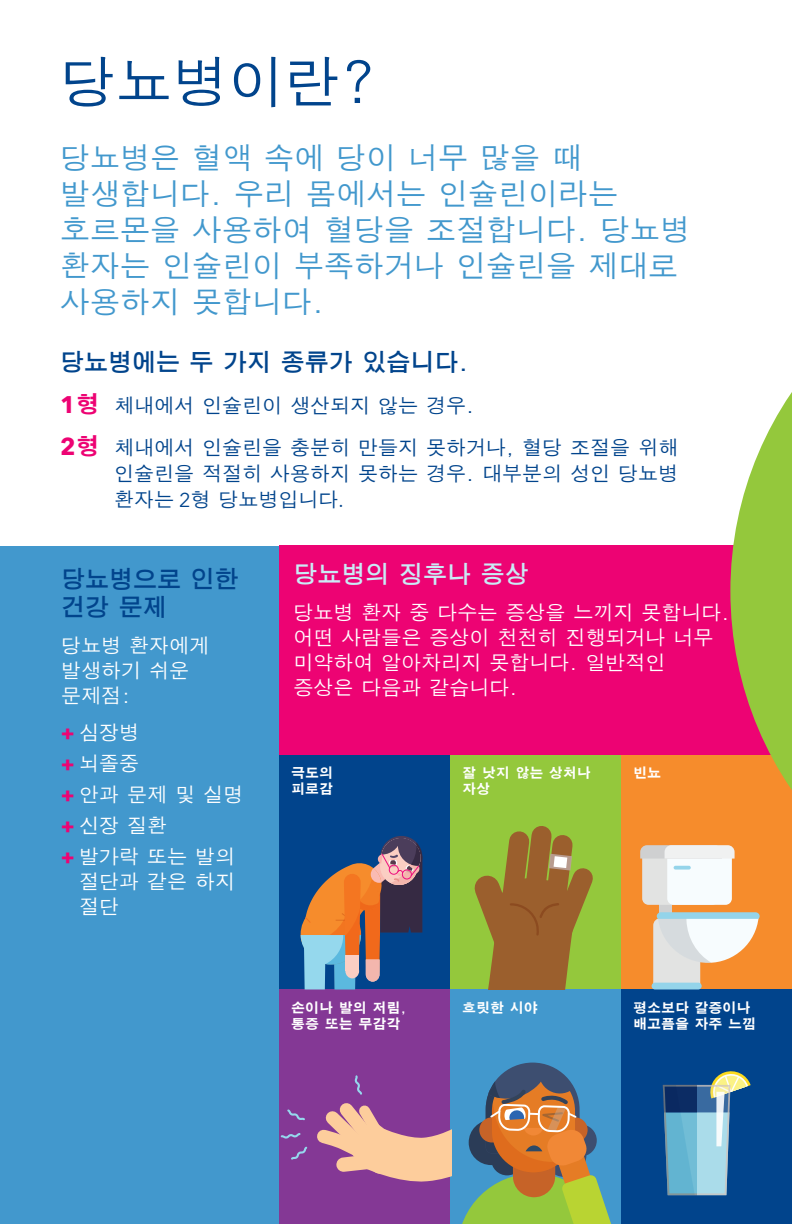
<style>
.page{position:relative;width:792px;height:1224px;background:#fff}
.page>*{position:absolute;margin:0;border:0;box-sizing:border-box;transform-origin:0 0}
.text_subhead{font:500 56px "SM Gothic Std";color:#01448c}
.text_subhead-2{font:500 30px/36px "SM Gothic Std";color:#4298cd}
.text_subhead-3{font:600 24px/28px "SM Gothic Std";color:#01448c}
.text_subhead-4{font:600 24px "SM Gothic Std";color:#caebf6}
.text_subhead-5{font:500 20px/26px "SM Gothic Std";color:#01448c;text-align:justify}
.text{font:500 20px/25px "SM Gothic Std";color:#fff}
.text_bulletList{font:500 20px/25px "SM Gothic Std";color:#fff;text-align:justify}
.captionHeadShade{font:700 14px/16px "SM Gothic Std";color:#fff}
.s1{font-family:"Avenir Next";font-weight:700;font-size:24px;color:#ed0373}
.s2{font-weight:700;font-size:24px;color:#ed0373}
.s3{font-family:"Avenir Next";font-weight:400}
.s4{font-family:"Avenir Next";font-weight:800;color:#ed0373}
</style>
<div class="page">
<div style="left:0;top:546px;width:279px;height:678px;background:#4298cd"></div>
<div style="left:279px;top:545px;width:513px;height:210px;background:#ed0373"></div>
<div style="left:621px;top:755px;width:171px;height:235px;background:#f68c2c"></div>
<div style="left:621px;top:990px;width:171px;height:234px;background:#01448c"></div>
<div style="left:450px;top:755px;width:171px;height:235px;background:#94c83c"></div>
<div style="left:450px;top:990px;width:171px;height:234px;background:#4298cd"></div>
<div style="left:279px;top:755px;width:171px;height:235px;background:#01448c"></div>
<div style="left:279px;top:990px;width:171px;height:234px;background:#843895"></div>
<svg style="left:301px;top:836px;width:122px;height:154px"></svg>
<svg style="left:280px;top:1075px;width:171px;height:107px"></svg>
<svg style="left:462px;top:1062px;width:149px;height:162px"></svg>
<svg style="left:663px;top:1071px;width:88px;height:124px"></svg>
<svg style="left:472px;top:826px;width:123px;height:164px"></svg>
<div style="left:554px;top:856px;width:13px;height:12px;background:#fff"></div>
<div style="left:659px;top:900px;width:13px;height:19px;background:#cfd0d1"></div>
<div style="left:642px;top:847px;width:77px;height:58px;background:#e2e3e2;border-radius:6px"></div>
<div style="left:667px;top:847px;width:65px;height:58px;background:#f7fcfe;border-radius:6px"></div>
<svg style="left:640px;top:845px;width:90px;height:14px"></svg>
<svg style="left:653px;top:912px;width:95px;height:71px"></svg>
<svg style="left:674px;top:866px;width:17px;height:4px"></svg>
<div style="left:652px;top:983px;width:50px;height:6px;background:#94d4ea;border-radius:3px"></div>
<svg style="left:730px;top:392px;width:62px;height:552px"></svg>
<p class="text_subhead" style="left:60px;top:54px;width:320px">당뇨병이란?</p>
<p class="text_subhead-2" style="left:60px;top:142px;width:631px">당뇨병은 혈액 속에 당이 너무 많을 때 발생합니다. 우리 몸에서는 인슐린이라는 호르몬을 사용하여 혈당을 조절합니다. 당뇨병 환자는 인슐린이 부족하거나 인슐린을 제대로 사용하지 못합니다.</p>
<p class="text_subhead-3" style="left:60px;top:350px;width:409px">당뇨병에는 두 가지 종류가 있습니다.</p>
<p class="text_subhead-5" style="left:60px;top:394px;width:415px"><span class="s1">1</span><span class="s2">형</span> 체내에서 인슐린이 생산되지 않는 경우.</p>
<p class="text_subhead-5" style="left:114px;top:436px;width:565px;text-indent:-54px"><span class="s1">2</span><span class="s2">형</span> 체내에서 인슐린을 충분히 만들지 못하거나, 혈당 조절을 위해 인슐린을 적절히 사용하지 못하는 경우. 대부분의 성인 당뇨병 환자는 <span class="s3">2</span>형 당뇨병입니다<span class="s3">.</span></p>
<p class="text_subhead-3" style="left:61px;top:567px;width:179px">당뇨병으로 인한 건강 문제</p>
<p class="text" style="left:61px;top:635px;width:150px">당뇨병 환자에게 발생하기 쉬운 문제점:</p>
<p class="text_bulletList" style="left:61px;top:722px;width:80px"><span class="s4">+</span> 심장병</p>
<p class="text_bulletList" style="left:61px;top:753px;width:80px"><span class="s4">+</span> 뇌졸중</p>
<p class="text_bulletList" style="left:61px;top:784px;width:184px"><span class="s4">+</span>안과 문제 및 실명</p>
<p class="text_bulletList" style="left:61px;top:815px;width:108px"><span class="s4">+</span> 신장 질환</p>
<p class="text_bulletList" style="left:79px;top:846px;width:158px;text-indent:-18px"><span class="s4">+</span> 발가락 또는 발의 절단과 같은 하지 절단</p>
<p class="text_subhead-4" style="left:294px;top:561px;width:237px">당뇨병의 징후나 증상</p>
<p class="text" style="left:294px;top:601px;width:437px">당뇨병 환자 중 다수는 증상을 느끼지 못합니다. 어떤 사람들은 증상이 천천히 진행되거나 너무 미약하여 알아차리지 못합니다. 일반적인 증상은 다음과 같습니다.</p>
<p class="captionHeadShade" style="left:291px;top:766px;width:43px">극도의 피로감</p>
<p class="captionHeadShade" style="left:462px;top:766px;width:130px">잘 낫지 않는 상처나 자상</p>
<p class="captionHeadShade" style="left:633px;top:766px;width:29px">빈뇨</p>
<p class="captionHeadShade" style="left:291px;top:1000px;width:116px">손이나 발의 저림, 통증 또는 무감각</p>
<p class="captionHeadShade" style="left:462px;top:1000px;width:77px">흐릿한 시야</p>
<p class="captionHeadShade" style="left:633px;top:1000px;width:125px">평소보다 갈증이나 배고픔을 자주 느낌</p>
</div>
